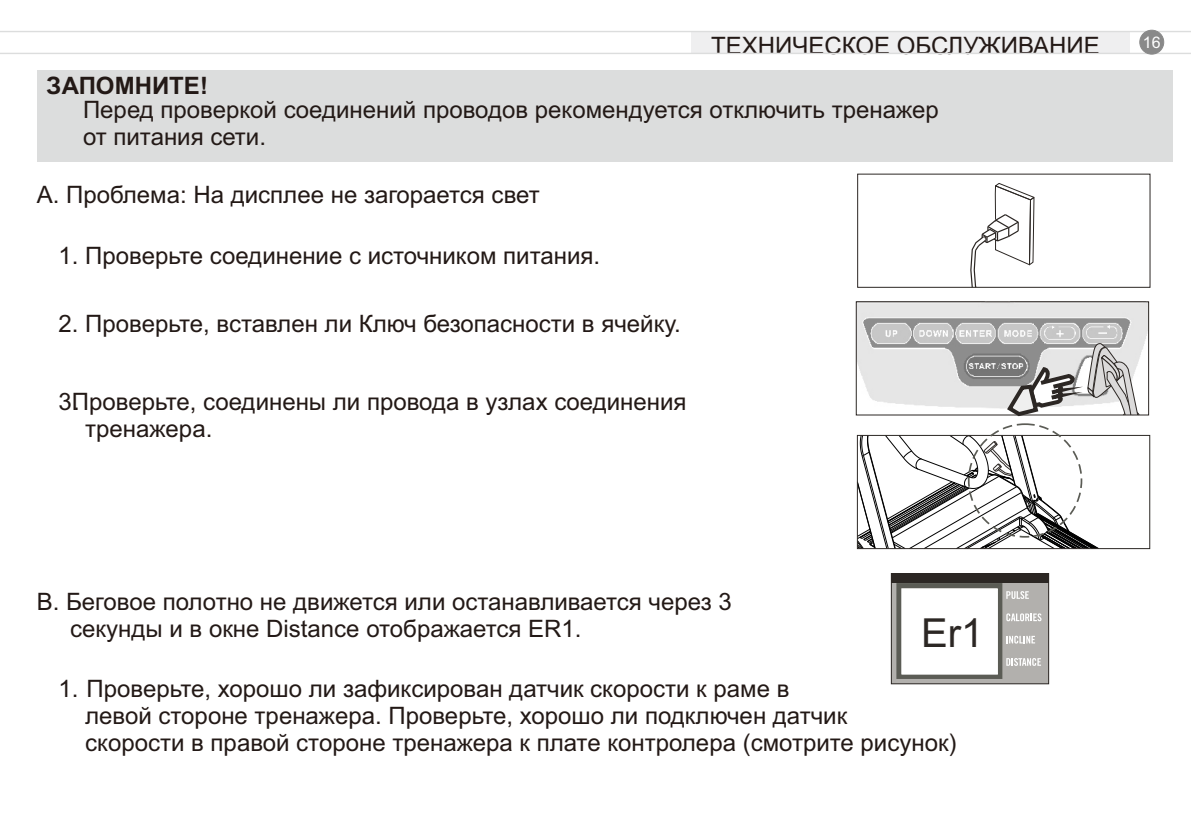
<style>
.page{position:relative;width:1191px;height:838px;background:#fff}
.page>*{position:absolute;margin:0;border:0;box-sizing:border-box;transform-origin:0 0}
.t1{font:40px "Arial";color:#2c2724}
.t2{font:24px/26.8px "Arial";color:#231916}
.t3{font:700 24px "Arial";color:#231916}
.t4{font:16px "Arial";color:#fff}
</style>
<div class="page">
<div style="left:37px;top:70px;width:1134px;height:92px;background:#dcdddd"></div>
<div style="left:690px;top:32px;width:439px;height:21px;background:#efeff0"></div>
<hr style="left:0;top:31px;width:1190px;height:1px;background:#dcdddd">
<hr style="left:0;top:53px;width:1190px;height:1px;background:#dcdddd">
<div style="left:1139px;top:30px;width:24px;height:24px;background:#898989;border:1px solid #898989;border-radius:50%"></div>
<svg style="left:970px;top:183px;width:64px;height:103px"></svg>
<div style="left:857px;top:174px;width:292px;height:114px;border:1px solid #2c2724"></div>
<img style="left:857px;top:304px;width:289px;height:55px">
<svg style="left:856px;top:342px;width:283px;height:207px"></svg>
<div style="left:891px;top:574px;width:157px;height:110px;background:#2c2724"></div>
<div style="left:891px;top:583px;width:157px;height:101px;background:#b2b0ad"></div>
<svg style="left:896px;top:583px;width:145px;height:96px"></svg>
<div style="left:890px;top:573px;width:158px;height:111px;border:1px solid #2c2724"></div>
<p class="t3" style="left:47px;top:76px;width:163px">ЗАПОМНИТЕ!</p>
<p class="t2" style="left:710px;top:34px;width:390px">ТЕХНИЧЕСКОЕ ОБСЛУЖИВАНИЕ</p>
<p class="t4" style="left:1142px;top:36px;width:19px">16</p>
<p class="t2" style="left:83px;top:98px;width:857px">Перед проверкой соединений проводов рекомендуется отключить тренажер от питания сети.</p>
<p class="t2" style="left:37px;top:183px;width:504px">А. Проблема: На дисплее не загорается свет</p>
<p class="t2" style="left:58px;top:244px;width:543px">1. Проверьте соединение с источником питания.</p>
<p class="t2" style="left:58px;top:312px;width:623px">2. Проверьте, вставлен ли Ключ безопасности в ячейку.</p>
<p class="t2" style="left:85px;top:390px;width:602px;text-indent:-27px">3Проверьте, соединены ли провода в узлах соединения тренажера.</p>
<p class="t2" style="left:73px;top:390px;width:8px">.</p>
<p class="t2" style="left:70px;top:591px;width:663px;text-indent:-33px">В. Беговое полотно не движется или останавливается через 3 секунды и в окне Distance отображается ЕR1.</p>
<h1 class="t1" style="left:920px;top:618px;width:64px">Er1</h1>
<p class="t2" style="left:85px;top:678px;width:872px;text-indent:-27px">1. Проверьте, хорошо ли зафиксирован датчик скорости к раме в<br>левой стороне тренажера. Проверьте, хорошо ли подключен датчик<br>скорости в правой стороне тренажера к плате контролера (смотрите рисунок)</p>
</div>
